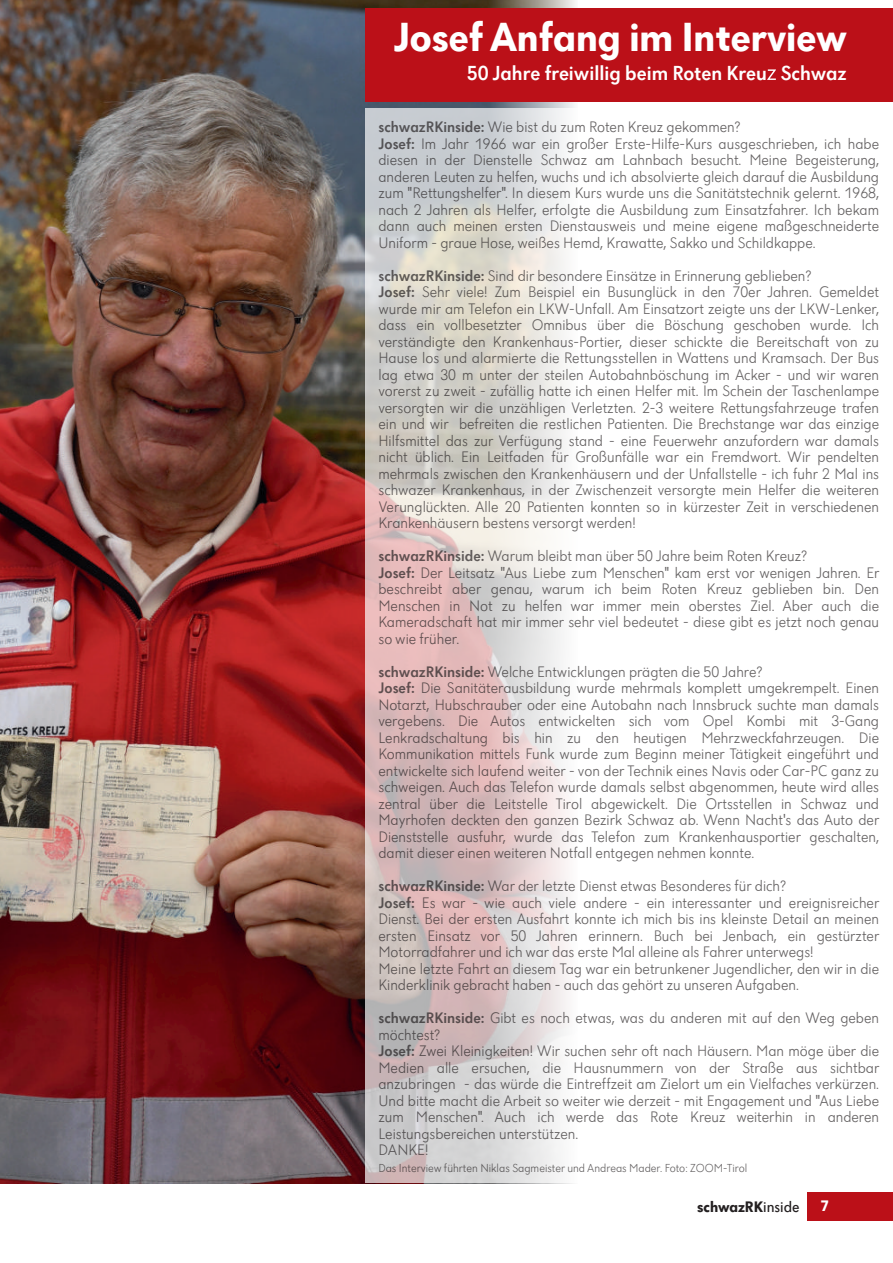
<style>
.page{position:relative;width:893px;height:1263px;background:#fff}
.page>*{position:absolute;margin:0;border:0;box-sizing:border-box;transform-origin:0 0}
.t1{font:700 42px "Dunant";color:#fff}
.t2{font:500 21px "Dunant";color:#fff}
.t3{font:300 15.75px/16.5px "Dunant";color:rgb(35 31 32/.7)}
.t4{font:700 15.75px "Dunant";color:#231f20}
.t5{font:700 15.75px "Dunant";color:#fff}
.t6{font:300 12px "Dunant";color:rgb(35 31 32/.7)}
.s1{font-weight:500}
.s2{font-weight:400}
</style>
<div class="page">
<div style="left:807px;top:1192px;width:86px;height:28px;background:#bb1018"></div>
<img style="left:0;top:0;width:487px;height:1183px">
<div style="left:366px;top:108px;width:514px;height:1075px;background:#fff;opacity:.7"></div>
<div style="left:366px;top:9px;width:527px;height:93px;background:#bb1018"></div>
<svg style="left:767px;top:69px;width:9px;height:11px"></svg>
<h1 class="t1" style="left:394px;top:20px;width:454px">Josef Anfang im Interview</h1>
<h2 class="t2" style="left:467px;top:64px;width:382px">50 Jahre freiwillig beim Roten Kreu Schwaz</h2>
<p class="t3" style="left:378px;top:120px;width:502px"><span class="s1">schwazRKinside:</span> Wie bist du zum Roten Kreuz gekommen?<br><span class="s1">Josef:</span> Im Jahr 1966 war ein großer Erste-Hilfe-Kurs ausgeschrieben, ich habe diesen in der Dienstelle Schwaz am Lahnbach besucht. Meine Begeisterung, anderen Leuten zu helfen, wuchs und ich absolvierte gleich darauf die Ausbildung zum "Rettungshelfer". In diesem Kurs wurde uns die Sanitätstechnik gelernt. 1968, nach 2 Jahren als Helfer, erfolgte die Ausbildung zum Einsatzfahrer. Ich bekam dann auch meinen ersten Dienstausweis und meine eigene maßgeschneiderte Uniform - graue Hose, weißes Hemd, Krawatte, Sakko und Schildkappe.</p>
<p class="t3" style="left:378px;top:268px;width:502px"><span class="s1">schwazRKinside:</span> Sind dir besondere Einsätze in Erinnerung geblieben?<br><span class="s1">Josef:</span> Sehr viele! Zum Beispiel ein Busunglück in den 70er Jahren. Gemeldet wurde mir am Telefon ein LKW-Unfall. Am Einsatzort zeigte uns der LKW-Lenker, dass ein vollbesetzter Omnibus über die Böschung geschoben wurde. Ich verständigte den Krankenhaus-Portier, dieser schickte die Bereitschaft von zu Hause los und alarmierte die Rettungsstellen in Wattens und Kramsach. Der Bus lag etwa 30 m unter der steilen Autobahnböschung im Acker - und wir waren vorerst zu zweit - zufällig hatte ich einen Helfer mit. Im Schein der Taschenlampe versorgten wir die unzähligen Verletzten. 2-3 weitere Rettungsfahrzeuge trafen ein und wir befreiten die restlichen Patienten. Die Brechstange war das einzige Hilfsmittel das zur Verfügung stand - eine Feuerwehr anzufordern war damals nicht üblich. Ein Leitfaden für Großunfälle war ein Fremdwort. Wir pendelten mehrmals zwischen den Krankenhäusern und der Unfallstelle - ich fuhr 2 Mal ins schwazer Krankenhaus, in der Zwischenzeit versorgte mein Helfer die weiteren Verunglückten. Alle 20 Patienten konnten so in kürzester Zeit in verschiedenen Krankenhäusern bestens versorgt werden!</p>
<p class="t3" style="left:378px;top:549px;width:502px"><span class="s1">schwazRKinside:</span> Warum bleibt man über 50 Jahre beim Roten Kreuz?<br><span class="s1">Josef:</span> Der Leitsatz "Aus Liebe zum Menschen" kam erst vor wenigen Jahren. Er beschreibt aber genau, warum ich beim Roten Kreuz geblieben bin. Den Menschen in Not zu helfen war immer mein oberstes Ziel. Aber auch die Kameradschaft hat mir immer sehr viel bedeutet - diese gibt es jetzt noch genau so wie früher.</p>
<p class="t3" style="left:378px;top:664px;width:502px"><span class="s1">schwazRKinside:</span> Welche Entwicklungen prägten die 50 Jahre?<br><span class="s1">Josef:</span> Die Sanitäterausbildung wurde mehrmals komplett umgekrempelt. Einen Notarzt, Hubschrauber oder eine Autobahn nach Innsbruck suchte man damals vergebens. Die Autos entwickelten sich vom Opel Kombi mit 3-Gang Lenkradschaltung bis hin zu den heutigen Mehrzweckfahrzeugen. Die Kommunikation mittels Funk wurde zum Beginn meiner Tätigkeit eingeführt und entwickelte sich laufend weiter - von der Technik eines Navis oder Car-PC ganz zu schweigen. Auch das Telefon wurde damals selbst abgenommen, heute wird alles zentral über die Leitstelle Tirol abgewickelt. Die Ortsstellen in Schwaz und Mayrhofen deckten den ganzen Bezirk Schwaz ab. Wenn Nacht's das Auto der Dienststelle ausfuhr, wurde das Telefon zum Krankenhausportier geschalten, damit dieser einen weiteren Notfall entgegen nehmen konnte.</p>
<p class="t3" style="left:378px;top:879px;width:502px"><span class="s1">schwazRKinside:</span> War der letzte Dienst etwas Besonderes für dich?<br><span class="s1">Josef:</span> Es war - wie auch viele andere - ein interessanter und ereignisreicher Dienst. Bei der ersten Ausfahrt konnte ich mich bis ins kleinste Detail an meinen ersten Einsatz vor 50 Jahren erinnern. Buch bei Jenbach, ein gestürzter Motorradfahrer und ich war das erste Mal alleine als Fahrer unterwegs!<br>Meine letzte Fahrt an diesem Tag war ein betrunkener Jugendlicher, den wir in die Kinderklinik gebracht haben - auch das gehört zu unseren Aufgaben.</p>
<p class="t3" style="left:378px;top:1011px;width:502px"><span class="s1">schwazRKinside:</span> Gibt es noch etwas, was du anderen mit auf den Weg geben möchtest?<br><span class="s1">Josef:</span> Zwei Kleinigkeiten! Wir suchen sehr oft nach Häusern. Man möge über die Medien alle ersuchen, die Hausnummern von der Straße aus sichtbar anzubringen - das würde die Eintreffzeit am Zielort um ein Vielfaches verkürzen.<br>Und bitte macht die Arbeit so weiter wie derzeit - mit Engagement und "Aus Liebe zum Menschen". Auch ich werde das Rote Kreuz weiterhin in anderen Leistungsbereichen unterstützen.<br>DANKE!</p>
<p class="t6" style="left:378px;top:1163px;width:370px">Das Interview führten Niklas Sagmeister und Andreas Mader. Foto: ZOOM-Tirol</p>
<p class="t4" style="left:697px;top:1200px;width:104px">schwazRK<span class="s2">inside</span></p>
<p class="t5" style="left:820px;top:1200px;width:10px">7</p>
</div>
